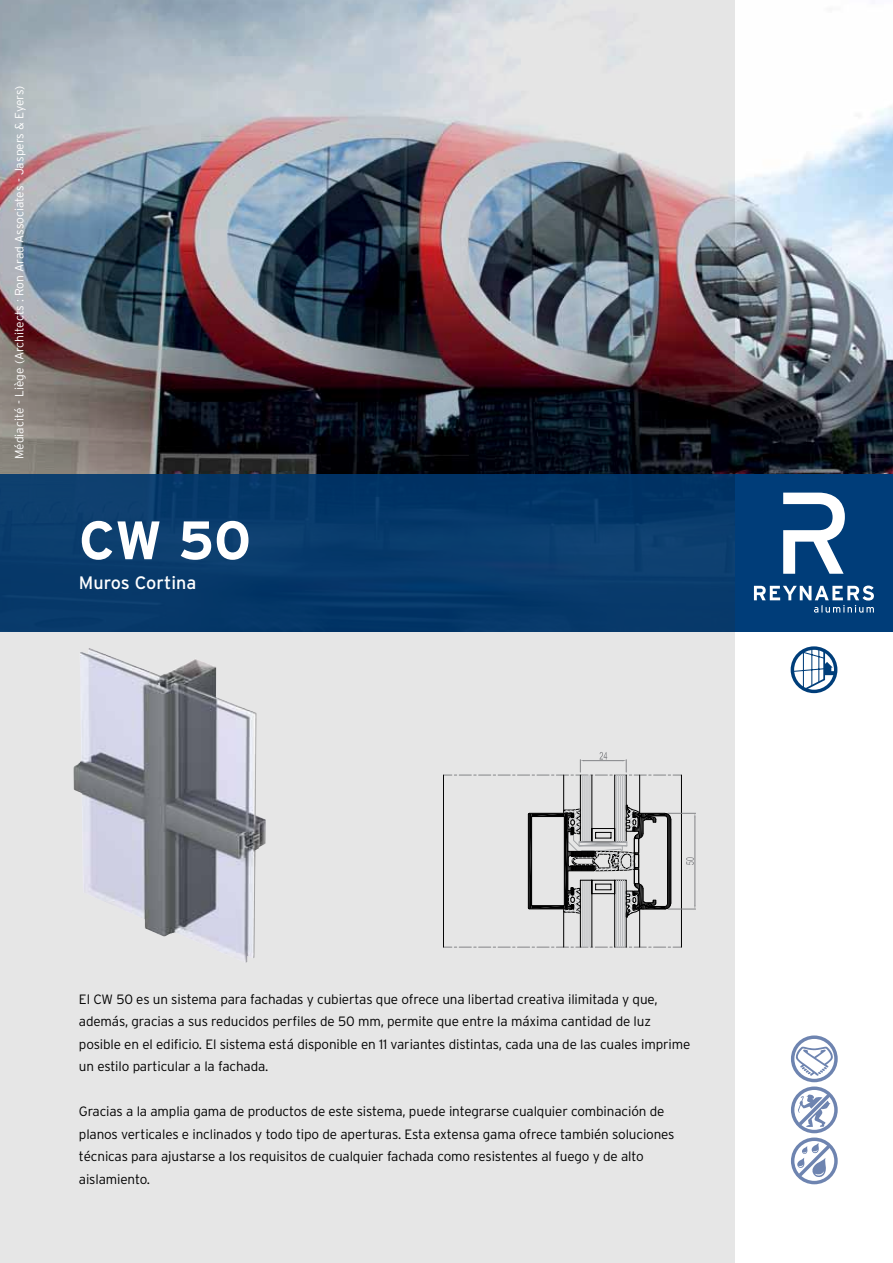
<style>
.page{position:relative;width:893px;height:1263px;background:#fff}
.page>*{position:absolute;margin:0;border:0;box-sizing:border-box;transform-origin:0 0}
.t1{font:700 54px "Interstate Rey";color:#fff}
.t2{font:18px "Interstate Rey";color:#fff}
.t3{font:300 13.5px/22.5px "Interstate Rey";letter-spacing:-.01em;color:#000}
.t4{font:300 12px "Interstate Rey";color:#fff}
</style>
<div class="page">
<img style="left:735px;top:107px;width:158px;height:367px">
<img style="left:0;top:0;width:735px;height:1263px">
<div style="left:735px;top:474px;width:158px;height:158px;background:#003d79"></div>
<svg style="left:783px;top:493px;width:62px;height:81px"></svg>
<svg style="left:754px;top:585px;width:120px;height:28px"></svg>
<img style="left:73px;top:648px;width:193px;height:315px">
<svg style="left:443px;top:752px;width:253px;height:196px;background:#cdcdcd"></svg>
<svg style="left:791px;top:647px;width:44px;height:45px"></svg>
<div style="left:791px;top:646px;width:46px;height:47px;border:3px solid #003e7a;border-radius:50%"></div>
<svg style="left:791px;top:1035px;width:47px;height:149px"></svg>
<p class="t4" style="left:12px;top:459px;width:375px;rotate:-90deg">Médiacité - Liège (Architects : Ron Arad Associates - Jaspers &amp; Eyers)</p>
<h1 class="t1" style="left:79px;top:507px;width:174px">CW 50</h1>
<h2 class="t2" style="left:79px;top:572px;width:119px">Muros Cortina</h2>
<p class="t3" style="left:79px;top:988px;width:613px">El CW 50 es un sistema para fachadas y cubiertas que ofrece una libertad creativa ilimitada y que, además, gracias a sus reducidos perfiles de 50 mm, permite que entre la máxima cantidad de luz posible en el edificio. El sistema está disponible en 11 variantes distintas, cada una de las cuales imprime un estilo particular a la fachada.</p>
<p class="t3" style="left:79px;top:1100px;width:597px">Gracias a la amplia gama de productos de este sistema, puede integrarse cualquier combinación de planos verticales e inclinados y todo tipo de aperturas. Esta extensa gama ofrece también soluciones técnicas para ajustarse a los requisitos de cualquier fachada como resistentes al fuego y de alto aislamiento.</p>
</div>
